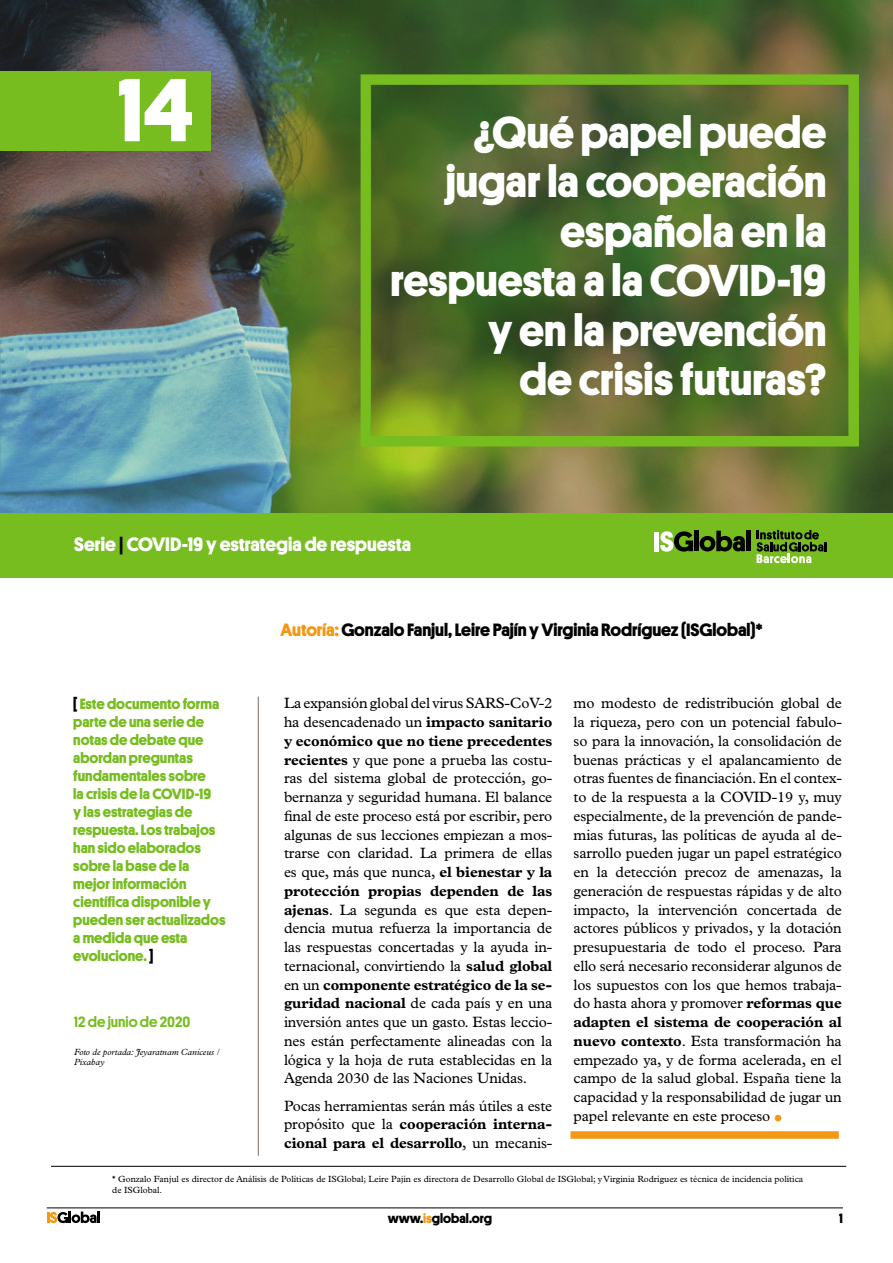
<style>
.page{position:relative;width:893px;height:1263px;background:#fff}
.page>*{position:absolute;margin:0;border:0;box-sizing:border-box;transform-origin:0 0}
.t1{font:700 90px "Platform";color:#fff}
.t2{font:54px "Plantin";color:#f49712}
.t3{font:700 45px/49.5px "Platform";color:#fff;text-align:right}
.t4{font:700 19.5px "Platform";color:#fff}
.t5{font:700 18px "Platform";letter-spacing:-.005em;color:#000}
.t6{font:15px/18.8px "Plantin";letter-spacing:-.01em;color:#000;text-align:justify}
.t7{font:700 15px/18px "Platform";color:#77bd20}
.t8{font:500 15px "Platform";color:#77bd20}
.t9{font:700 13.5px "Platform";color:#000}
.t10{font:9px/11.2px "Plantin";color:#000}
.t11{font:italic 9px/10.8px "Plantin";color:#000}
.s1{color:#000}
.s2{color:#f49712}
.s3{font-weight:700}
.s4{font-family:"Platform"}
</style>
<div class="page">
<svg style="left:47px;top:1211px;width:53px;height:12px"></svg>
<hr style="left:47px;top:1207px;width:796px;height:1px;background:#000">
<img style="left:0;top:0;width:893px;height:514px">
<div style="left:0;top:514px;width:893px;height:64px;background:#77bd20"></div>
<div style="left:0;top:71px;width:211px;height:80px;background:#77bd20"></div>
<hr style="left:258px;top:696px;width:1px;height:460px;background:#867b77">
<hr style="left:51px;top:1166px;width:795px;height:1px;background:#000">
<div style="left:570px;top:1131px;width:269px;height:8px;background:#f49712"></div>
<div style="left:361px;top:74px;width:498px;height:372px;border:10px solid #77bd20"></div>
<svg style="left:371px;top:85px;width:477px;height:351px;background:#51672b"></svg>
<hr style="left:655px;top:532px;width:4px;height:19px;background:#fff">
<div style="left:694px;top:531px;width:5px;height:20px;background:#000"></div>
<svg style="left:700px;top:531px;width:45px;height:20px"></svg>
<div style="left:746px;top:531px;width:5px;height:20px;background:#000"></div>
<svg style="left:660px;top:531px;width:33px;height:21px"></svg>
<svg style="left:757px;top:530px;width:69px;height:33px"></svg>
<h1 class="t1" style="left:118px;top:44px;width:77px">14</h1>
<h3 class="t3" style="left:391px;top:105px;width:437px">¿Qué papel puede jugar la cooperación española en la respuesta a la COVID-19 y en la prevención<br>de crisis futuras?</h3>
<h3 class="t4" style="left:74px;top:530px;width:338px">Serie <span class="s1">|</span> COVID-19 y estrategia de respuesta</h3>
<p class="t7" style="left:73px;top:694px;width:154px"><span class="s1">[</span> Este documento forma parte de una serie de notas de debate que abordan preguntas fundamentales sobre<br>la crisis de la COVID-19<br>y las estrategias de respuesta. Los trabajos han sido elaborados sobre la base de la mejor información científica disponible y pueden ser actualizados a medida que esta evolucione. <span class="s1">]</span></p>
<p class="t8" style="left:74px;top:1011px;width:118px">12 de junio de 2020</p>
<p class="t11" style="left:74px;top:1046px;width:147px">Foto de portada: Jeyaratnam Caniceus /<br>Pixabay</p>
<p class="t5" style="left:281px;top:616px;width:484px"><span class="s2">Autoría:</span> Gonzalo Fanjul, Leire Pajín y Virginia Rodríguez (ISGlobal)*</p>
<p class="t6" style="left:284px;top:694px;width:270px">La expansión global del virus SARS-CoV-2 ha desencadenado un <span class="s3">impacto sanitario y económico que no tiene precedentes recientes</span> y que pone a prueba las costu&shy;ras del sistema global de protección, go&shy;bernanza y seguridad humana. El balance final de este proceso está por escribir, pero algunas de sus lecciones empiezan a mos&shy;trarse con claridad. La primera de ellas es que, más que nunca, <span class="s3">el bienestar y la protección propias dependen de las ajenas</span>. La segunda es que esta depen&shy;dencia mutua refuerza la importancia de las respuestas concertadas y la ayuda in&shy;ternacional, convirtiendo la <span class="s3">salud global </span>en un <span class="s3">componente estratégico de la se&shy;guridad nacional</span> de cada país y en una inversión antes que un gasto. Estas leccio&shy;nes están perfectamente alineadas con la lógica y la hoja de ruta establecidas en la Agenda 2030 de las Naciones Unidas.</p>
<p class="t6" style="left:284px;top:1096px;width:270px">Pocas herramientas serán más útiles a este propósito que la <span class="s3">cooperación interna&shy;cional para el desarrollo</span>, un mecanis-</p>
<p class="t6" style="left:574px;top:694px;width:270px">mo modesto de redistribución global de la riqueza, pero con un potencial fabulo&shy;so para la innovación, la consolidación de buenas prácticas y el apalancamiento de otras fuentes de financiación. En el contex&shy;to de la respuesta a la COVID-19 y, muy especialmente, de la prevención de pande&shy;mias futuras, las políticas de ayuda al de&shy;sarrollo pueden jugar un papel estratégico en la detección precoz de amenazas, la generación de respuestas rápidas y de alto impacto, la intervención concertada de actores públicos y privados, y la dotación presupuestaria de todo el proceso. Para ello será necesario reconsiderar algunos de los supuestos con los que hemos trabaja&shy;do hasta ahora y promover <span class="s3">reformas que adapten el sistema de cooperación al nuevo contexto</span>. Esta transformación ha empezado ya, y de forma acelerada, en el campo de la salud global. España tiene la capacidad y la responsabilidad de jugar un papel relevante en este proceso</p>
<h2 class="t2" style="left:770px;top:1072px;width:17px">.</h2>
<p class="t10" style="left:112px;top:1173px;width:692px"><span class="s4">*</span> Gonzalo Fanjul es director de Análisis de Políticas de ISGlobal; Leire Pajín es directora de Desarrollo Global de ISGlobal; y Virginia Rodríguez es técnica de incidencia política de ISGlobal.</p>
<p class="t9" style="left:388px;top:1208px;width:106px">www.<span class="s2">is</span>global.org</p>
<p class="t9" style="left:839px;top:1208px;width:5px">1</p>
</div>
